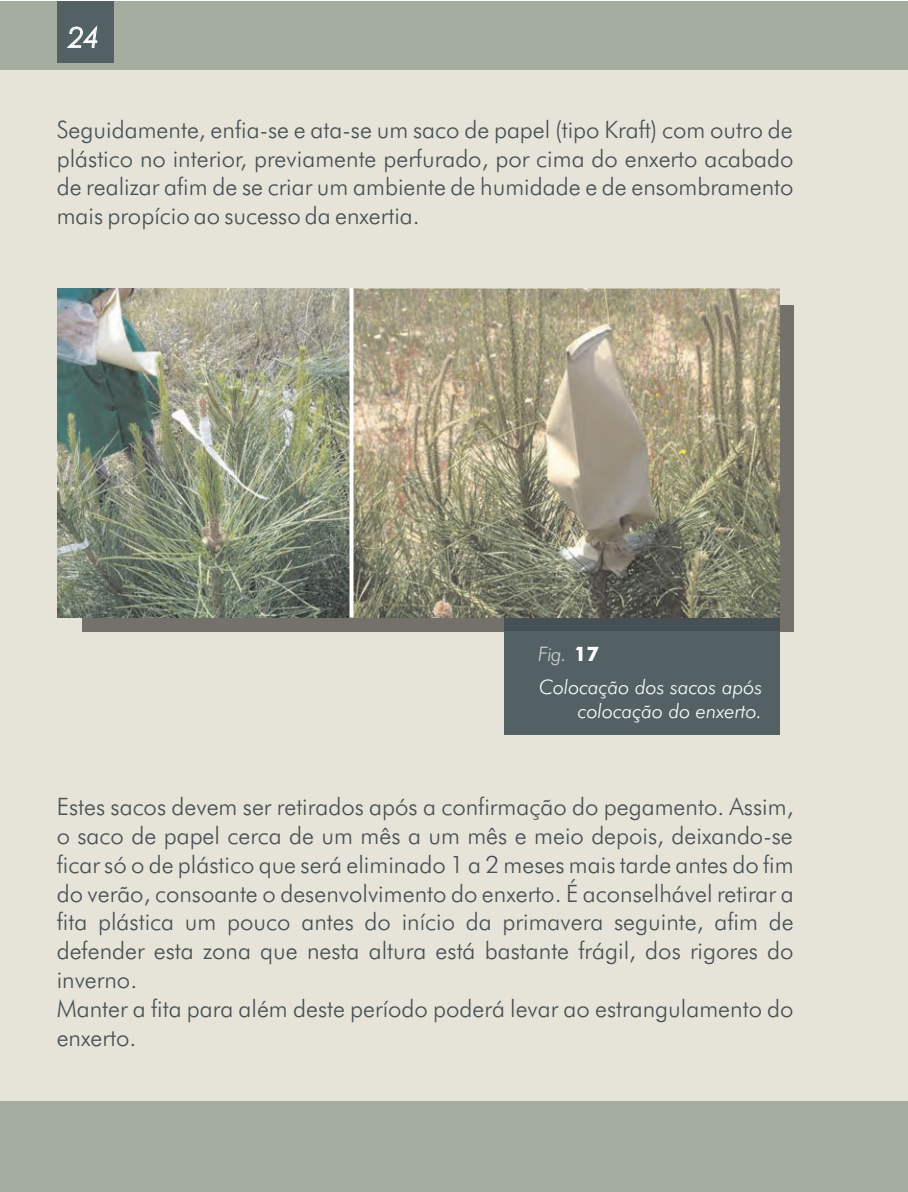
<style>
.page{position:relative;width:908px;height:1192px;background:#fff}
.page>*{position:absolute;margin:0;border:0;box-sizing:border-box;transform-origin:0 0}
.t1{font:italic 28px "Futura Lt BT";color:#fff}
.t2{font:24px/28.8px "Futura Lt BT";color:#475054;text-align:justify}
.t3{font:italic 20px/24px "Futura Lt BT";color:#fff;text-align:right}
.t4{font:italic 20px "Futura Lt BT";color:#d1d2d4}
.s1{font-family:"Futura Md BT";font-weight:700;font-style:normal;color:#fff}
</style>
<div class="page">
<div style="left:0;top:69px;width:907px;height:1032px;background:#e6e4d8"></div>
<div style="left:83px;top:305px;width:711px;height:326px;background:#74716a"></div>
<div style="left:0;top:1101px;width:907px;height:91px;background:#a5ada0"></div>
<div style="left:0;top:1px;width:907px;height:68px;background:#a5ada0"></div>
<div style="left:57px;top:1px;width:56px;height:62px;background:#536064"></div>
<div style="left:504px;top:631px;width:275px;height:103px;background:#536064"></div>
<div style="left:504px;top:617px;width:275px;height:14px;background:#475054"></div>
<img style="left:57px;top:288px;width:722px;height:330px">
<svg style="left:350px;top:288px;width:4px;height:330px"></svg>
<p class="t1" style="left:68px;top:26px;width:33px">24</p>
<p class="t2" style="left:57px;top:117px;width:738px">Seguidamente, enfia-se e ata-se um saco de papel (tipo Kraft) com outro de plástico no interior, previamente perfurado, por cima do enxerto acabado de realizar afim de se criar um ambiente de humidade e de ensombramento mais propício ao sucesso da enxertia.</p>
<p class="t4" style="left:538px;top:646px;width:62px">Fig. <span class="s1">17</span></p>
<p class="t3" style="left:539px;top:676px;width:225px">Colocação dos sacos após colocação do enxerto.</p>
<p class="t2" style="left:57px;top:795px;width:739px;text-align:left">Estes sacos devem ser retirados após a confirmação do pegamento. Assim, o saco de papel cerca de um mês a um mês e meio depois, deixando-se ficar só o de plástico que será eliminado 1 a 2 meses mais tarde antes do fim do verão, consoante o desenvolvimento do enxerto. É aconselhável retirar a fita plástica um pouco antes do início da primavera seguinte, afim de defender esta zona que nesta altura está bastante frágil, dos rigores do inverno.<br>Manter a fita para além deste período poderá levar ao estrangulamento do enxerto.</p>
</div>
